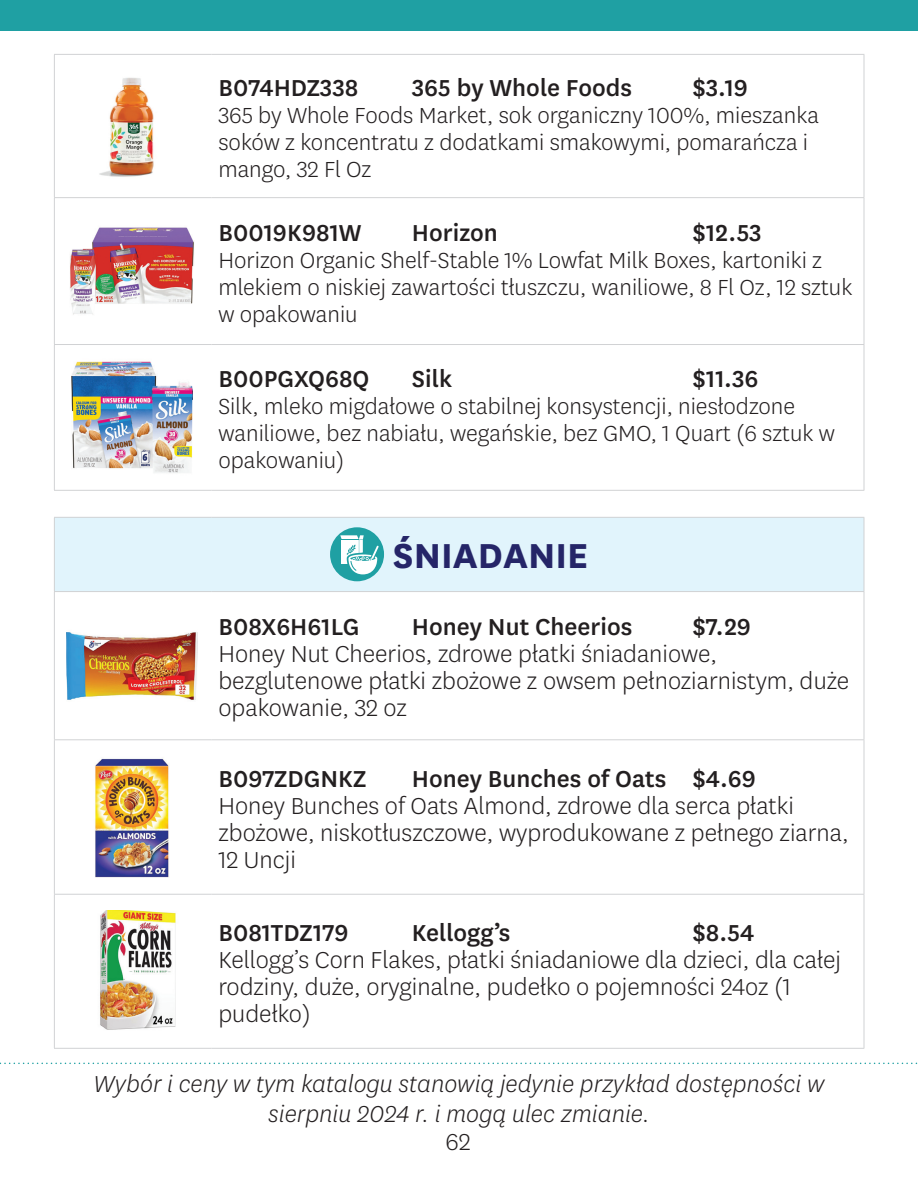
<style>
.page{position:relative;width:918px;height:1188px;background:#fff}
.page>*{position:absolute;margin:0;border:0;box-sizing:border-box;transform-origin:0 0}
.t1{font:700 40.5px "Centene Sans";color:#252568}
.t2{font:300 27px/27px "Centene Sans";color:#231f20}
.t3{font:500 27px "Centene Sans";color:#231f20}
.t4{font:italic 300 27px/30px "Centene Sans";color:#231f20;text-align:center}
.t5{font:300 25.5px/27px "Centene Sans";color:#231f20}
</style>
<div class="page">
<div style="left:0;top:0;width:918px;height:31px;background:#1fa0a3"></div>
<svg style="left:0;top:1063px;width:918px;height:1px"></svg>
<hr style="left:54px;top:54px;width:158px;height:1px;background:#d1d2d4">
<hr style="left:54px;top:55px;width:1px;height:142px;background:#d1d2d4">
<hr style="left:212px;top:54px;width:652px;height:1px;background:#d1d2d4">
<hr style="left:864px;top:55px;width:1px;height:142px;background:#d1d2d4">
<hr style="left:54px;top:197px;width:158px;height:1px;background:#d1d2d4">
<hr style="left:54px;top:198px;width:1px;height:146px;background:#d1d2d4">
<hr style="left:212px;top:197px;width:652px;height:1px;background:#d1d2d4">
<hr style="left:864px;top:198px;width:1px;height:146px;background:#d1d2d4">
<hr style="left:54px;top:344px;width:158px;height:1px;background:#d1d2d4">
<hr style="left:54px;top:345px;width:1px;height:145px;background:#d1d2d4">
<hr style="left:212px;top:344px;width:652px;height:1px;background:#d1d2d4">
<hr style="left:864px;top:345px;width:1px;height:145px;background:#d1d2d4">
<hr style="left:54px;top:490px;width:158px;height:1px;background:#d1d2d4">
<hr style="left:212px;top:490px;width:652px;height:1px;background:#d1d2d4">
<img style="left:99px;top:77px;width:55px;height:100px">
<img style="left:70px;top:227px;width:124px;height:88px">
<img style="left:71px;top:361px;width:122px;height:112px">
<div style="left:54px;top:517px;width:810px;height:75px;background:#e1f4fc"></div>
<hr style="left:864px;top:518px;width:1px;height:73px;background:#d1d2d4">
<hr style="left:54px;top:517px;width:158px;height:1px;background:#d1d2d4">
<hr style="left:54px;top:518px;width:1px;height:73px;background:#d1d2d4">
<hr style="left:212px;top:517px;width:652px;height:1px;background:#d1d2d4">
<hr style="left:54px;top:591px;width:158px;height:1px;background:#d1d2d4">
<hr style="left:54px;top:592px;width:1px;height:147px;background:#d1d2d4">
<hr style="left:212px;top:591px;width:652px;height:1px;background:#d1d2d4">
<hr style="left:864px;top:592px;width:1px;height:147px;background:#d1d2d4">
<hr style="left:54px;top:739px;width:158px;height:1px;background:#d1d2d4">
<hr style="left:54px;top:740px;width:1px;height:154px;background:#d1d2d4">
<hr style="left:212px;top:739px;width:652px;height:1px;background:#d1d2d4">
<hr style="left:864px;top:740px;width:1px;height:154px;background:#d1d2d4">
<hr style="left:54px;top:894px;width:158px;height:1px;background:#d1d2d4">
<hr style="left:54px;top:895px;width:1px;height:153px;background:#d1d2d4">
<hr style="left:212px;top:894px;width:652px;height:1px;background:#d1d2d4">
<hr style="left:864px;top:895px;width:1px;height:153px;background:#d1d2d4">
<hr style="left:54px;top:1048px;width:158px;height:1px;background:#d1d2d4">
<hr style="left:212px;top:1048px;width:652px;height:1px;background:#d1d2d4">
<div style="left:330px;top:527px;width:54px;height:54px;background:#1fa0a3;border-radius:50%"></div>
<svg style="left:340px;top:527px;width:41px;height:55px"></svg>
<img style="left:66px;top:632px;width:132px;height:68px">
<img style="left:95px;top:758px;width:74px;height:120px">
<img style="left:100px;top:911px;width:76px;height:119px">
<p class="t3" style="left:218px;top:69px;width:141px">B074HDZ338</p>
<p class="t3" style="left:412px;top:69px;width:222px">365 by Whole Foods</p>
<p class="t3" style="left:692px;top:69px;width:57px">$3.19</p>
<p class="t5" style="left:218px;top:101px;width:602px">365 by Whole Foods Market, sok organiczny 100%, mieszanka soków z koncentratu z dodatkami smakowymi, pomarańcza i mango, 32 Fl Oz</p>
<p class="t3" style="left:218px;top:214px;width:145px">B0019K981W</p>
<p class="t3" style="left:412px;top:214px;width:87px">Horizon</p>
<p class="t3" style="left:692px;top:214px;width:71px">$12.53</p>
<p class="t5" style="left:218px;top:246px;width:635px">Horizon Organic Shelf-Stable 1% Lowfat Milk Boxes, kartoniki z mlekiem o niskiej zawartości tłuszczu, waniliowe, 8 Fl Oz, 12 sztuk w opakowaniu</p>
<p class="t3" style="left:218px;top:360px;width:153px">B00PGXQ68Q</p>
<p class="t3" style="left:412px;top:360px;width:42px">Silk</p>
<p class="t3" style="left:692px;top:360px;width:67px">$11.36</p>
<p class="t5" style="left:218px;top:392px;width:618px">Silk, mleko migdałowe o stabilnej konsystencji, niesłodzone waniliowe, bez nabiału, wegańskie, bez GMO, 1 Quart (6 sztuk w opakowaniu)</p>
<h2 class="t1" style="left:393px;top:527px;width:197px">ŚNIADANIE</h2>
<p class="t3" style="left:218px;top:609px;width:143px">B08X6H61LG</p>
<p class="t3" style="left:412px;top:609px;width:222px">Honey Nut Cheerios</p>
<p class="t3" style="left:692px;top:609px;width:60px">$7.29</p>
<p class="t2" style="left:218px;top:640px;width:632px">Honey Nut Cheerios, zdrowe płatki śniadaniowe, bezglutenowe płatki zbożowe z owsem pełnoziarnistym, duże opakowanie, 32 oz</p>
<p class="t3" style="left:218px;top:760px;width:149px">B097ZDGNKZ</p>
<p class="t3" style="left:412px;top:760px;width:256px">Honey Bunches of Oats</p>
<p class="t3" style="left:692px;top:760px;width:65px">$4.69</p>
<p class="t2" style="left:218px;top:791px;width:632px">Honey Bunches of Oats Almond, zdrowe dla serca płatki zbożowe, niskotłuszczowe, wyprodukowane z pełnego ziarna,<br>12 Uncji</p>
<p class="t3" style="left:218px;top:914px;width:132px">B081TDZ179</p>
<p class="t3" style="left:412px;top:914px;width:100px">Kellogg’s</p>
<p class="t3" style="left:692px;top:914px;width:64px">$8.54</p>
<p class="t2" style="left:218px;top:945px;width:624px">Kellogg’s Corn Flakes, płatki śniadaniowe dla dzieci, dla całej rodziny, duże, oryginalne, pudełko o pojemności 24oz (1 pudełko)</p>
<p class="t4" style="left:94px;top:1068px;width:732px">Wybór i ceny w tym katalogu stanowią jedynie przykład dostępności w sierpniu 2024 r. i mogą ulec zmianie.</p>
<p class="t2" style="left:446px;top:1127px;width:27px">62</p>
</div>
